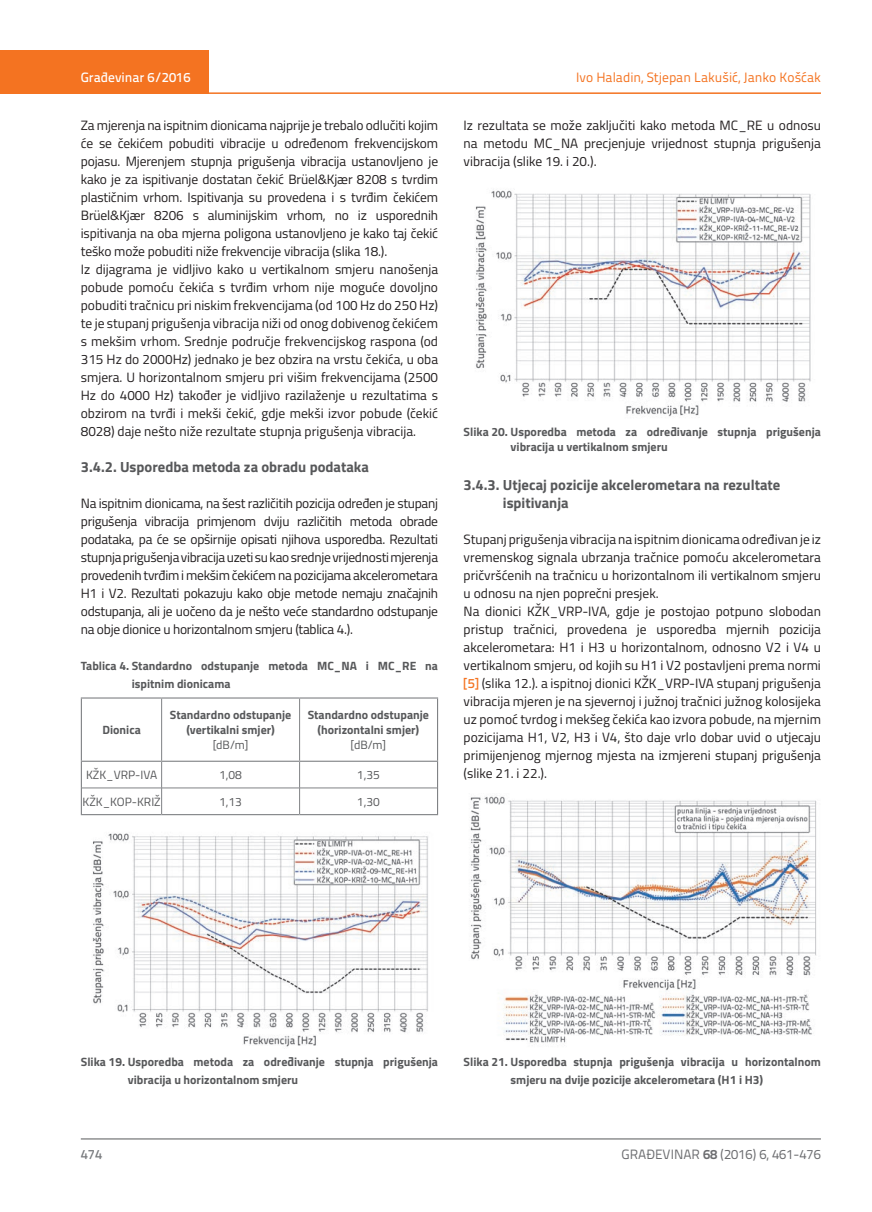
<style>
.page{position:relative;width:872px;height:1212px;background:#fff}
.page>*{position:absolute;margin:0;border:0;box-sizing:border-box;transform-origin:0 0}
.t1{font:700 14.7px/18px "Titillium";color:#57585a}
.t2{font:13.5px/18px "Titillium";color:#231f20}
.t3{font:13.5px "Titillium Text 22 L";color:#f47321}
.t4{font:13.5px "Titillium Text 22 L";color:#6c6d70}
.t5{font:500 13.5px "Titillium Text 22 L";color:#fff}
.t6{font:500 13.5px "Titillium Text 22 L";color:#787a7d}
.t7{font:700 12px/18px "Titillium";color:#57585a}
.t8{font:12px "Titillium";color:#57585a}
.s1{font-family:"Titillium Text 22 L";font-weight:500;color:#f47321}
.s2{font-weight:700}
</style>
<div class="page">
<div style="left:0;top:50px;width:208px;height:44px;background:#f47321"></div>
<hr style="left:0;top:92px;width:821px;height:2px;background:#f47321">
<hr style="left:81px;top:1139px;width:740px;height:1px;background:#57585a">
<img style="left:92px;top:833px;width:336px;height:214px">
<hr style="left:161px;top:698px;width:1px;height:63px;background:#808285">
<hr style="left:299px;top:698px;width:1px;height:63px;background:#808285">
<hr style="left:82px;top:788px;width:80px;height:1px;background:#808285">
<hr style="left:162px;top:788px;width:137px;height:1px;background:#808285">
<svg style="left:161px;top:762px;width:1px;height:52px"></svg>
<hr style="left:299px;top:788px;width:138px;height:1px;background:#808285">
<svg style="left:299px;top:762px;width:1px;height:52px"></svg>
<svg style="left:81px;top:762px;width:1px;height:52px"></svg>
<svg style="left:437px;top:762px;width:1px;height:52px"></svg>
<hr style="left:81px;top:814px;width:81px;height:1px;background:#808285">
<hr style="left:162px;top:814px;width:137px;height:1px;background:#808285">
<hr style="left:299px;top:814px;width:139px;height:1px;background:#808285">
<hr style="left:81px;top:697px;width:81px;height:1px;background:#808285">
<hr style="left:81px;top:698px;width:1px;height:63px;background:#808285">
<hr style="left:162px;top:697px;width:137px;height:1px;background:#808285">
<hr style="left:299px;top:697px;width:139px;height:1px;background:#808285">
<hr style="left:437px;top:698px;width:1px;height:63px;background:#808285">
<hr style="left:81px;top:761px;width:81px;height:1px;background:#808285">
<hr style="left:162px;top:761px;width:137px;height:1px;background:#808285">
<hr style="left:299px;top:761px;width:139px;height:1px;background:#808285">
<img style="left:475px;top:190px;width:336px;height:227px">
<img style="left:470px;top:796px;width:347px;height:247px">
<p class="t5" style="left:81px;top:67px;width:111px">Građevinar 6/2016</p>
<p class="t2" style="left:81px;top:115px;width:359px">Za mjerenja na ispitnim dionicama najprije je trebalo odlučiti kojim će se čekićem pobuditi vibracije u određenom frekvencijskom pojasu. Mjerenjem stupnja prigušenja vibracija ustanovljeno je kako je za ispitivanje dostatan čekić Brüel&amp;Kjær 8208 s tvrdim plastičnim vrhom. Ispitivanja su provedena i s tvrđim čekićem Brüel&amp;Kjær 8206 s aluminijskim vrhom, no iz usporednih ispitivanja na oba mjerna poligona ustanovljeno je kako taj čekić teško može pobuditi niže frekvencije vibracija (slika 18.).<br>Iz dijagrama je vidljivo kako u vertikalnom smjeru nanošenja pobude pomoću čekića s tvrđim vrhom nije moguće dovoljno pobuditi tračnicu pri niskim frekvencijama (od 100 Hz do 250 Hz) te je stupanj prigušenja vibracija niži od onog dobivenog čekićem s mekšim vrhom. Srednje područje frekvencijskog raspona (od 315 Hz do 2000Hz) jednako je bez obzira na vrstu čekića, u oba smjera. U horizontalnom smjeru pri višim frekvencijama (2500<br>Hz do 4000 Hz) također je vidljivo razilaženje u rezultatima s obzirom na tvrđi i mekši čekić, gdje mekši izvor pobude (čekić 8028) daje nešto niže rezultate stupnja prigušenja vibracija.</p>
<p class="t1" style="left:81px;top:457px;width:290px">3.4.2. Usporedba metoda za obradu podataka</p>
<p class="t2" style="left:81px;top:493px;width:359px;text-align:justify">Na ispitnim dionicama, na šest različitih pozicija određen je stupanj prigušenja vibracija primjenom dviju različitih metoda obrade podataka, pa će se opširnije opisati njihova usporedba. Rezultati stupnja prigušenja vibracija uzeti su kao srednje vrijednosti mjerenja provedenih tvrđim i mekšim čekićem na pozicijama akcelerometara H1 i V2. Rezultati pokazuju kako obje metode nemaju značajnih odstupanja, ali je uočeno da je nešto veće standardno odstupanje na obje dionice u horizontalnom smjeru (tablica 4.).</p>
<p class="t7" style="left:132px;top:656px;width:308px;text-indent:-51px">Tablica 4. Standardno odstupanje metoda MC_NA i MC_RE na ispitnim dionicama</p>
<p class="t7" style="left:102px;top:720px;width:40px">Dionica</p>
<p class="t7" style="left:170px;top:707px;width:123px;line-height:15px;text-align:center">Standardno odstupanje (vertikalni smjer)</p>
<p class="t8" style="left:213px;top:736px;width:37px">[dB/m]</p>
<p class="t7" style="left:308px;top:707px;width:123px;line-height:15px;text-align:center">Standardno odstupanje (horizontalni smjer)</p>
<p class="t8" style="left:350px;top:736px;width:37px">[dB/m]</p>
<p class="t8" style="left:86px;top:766px;width:73px">KŽK_VRP-IVA</p>
<p class="t8" style="left:219px;top:766px;width:24px">1,08</p>
<p class="t8" style="left:357px;top:766px;width:24px">1,35</p>
<p class="t8" style="left:83px;top:792px;width:80px">KŽK_KOP-KRIŽ</p>
<p class="t8" style="left:219px;top:792px;width:24px">1,13</p>
<p class="t8" style="left:357px;top:792px;width:24px">1,30</p>
<p class="t3" style="left:576px;top:68px;width:246px">Ivo Haladin, Stjepan Lakušić, Janko Košćak</p>
<p class="t2" style="left:463px;top:115px;width:359px;text-align:justify">Iz rezultata se može zaključiti kako metoda MC_RE u odnosu na metodu MC_NA precjenjuje vrijednost stupnja prigušenja vibracija (slike 19. i 20.).</p>
<p class="t7" style="left:510px;top:423px;width:312px;line-height:15px;text-indent:-47px">Slika 20. Usporedba metoda za određivanje stupnja prigušenja vibracija u vertikalnom smjeru</p>
<p class="t1" style="left:503px;top:475px;width:279px;text-indent:-39px">3.4.3. Utjecaj pozicije akcelerometara na rezultate ispitivanja</p>
<p class="t2" style="left:463px;top:529px;width:359px">Stupanj prigušenja vibracija na ispitnim dionicama određivan je iz vremenskog signala ubrzanja tračnice pomoću akcelerometara pričvršćenih na tračnicu u horizontalnom ili vertikalnom smjeru u odnosu na njen poprečni presjek.<br>Na dionici KŽK_VRP-IVA, gdje je postojao potpuno slobodan pristup tračnici, provedena je usporedba mjernih pozicija akcelerometara: H1 i H3 u horizontalnom, odnosno V2 i V4 u vertikalnom smjeru, od kojih su H1 i V2 postavljeni prema normi <span class="s1">[5]</span> (slika 12.). a ispitnoj dionici KŽK_VRP-IVA stupanj prigušenja vibracija mjeren je na sjevernoj i južnoj tračnici južnog kolosijeka uz pomoć tvrdog i mekšeg čekića kao izvora pobude, na mjernim pozicijama H1, V2, H3 i V4, što daje vrlo dobar uvid o utjecaju primijenjenog mjernog mjesta na izmjereni stupanj prigušenja (slike 21. i 22.).</p>
<p class="t7" style="left:128px;top:1052px;width:312px;text-indent:-47px">Slika 19. Usporedba metoda za određivanje stupnja prigušenja vibracija u horizontalnom smjeru</p>
<p class="t7" style="left:510px;top:1052px;width:312px;text-indent:-47px">Slika 21. Usporedba stupnja prigušenja vibracija u horizontalnom smjeru na dvije pozicije akcelerometara (H1 i H3)</p>
<p class="t6" style="left:81px;top:1144px;width:23px">474</p>
<p class="t4" style="left:621px;top:1144px;width:201px">GRAĐEVINAR <span class="s2">68</span> (2016) 6, 461-476</p>
</div>
